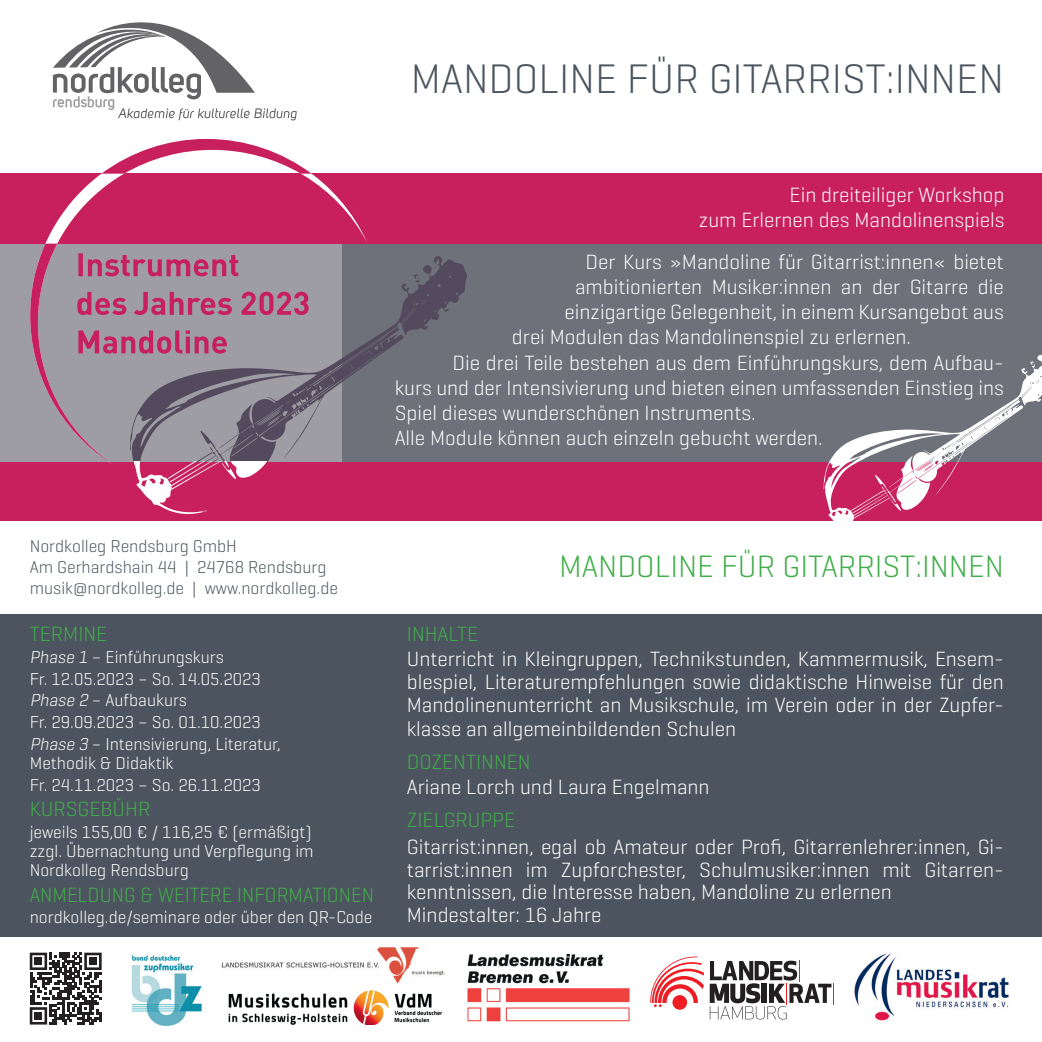
<style>
.page{position:relative;width:1042px;height:1042px;background:#fff}
.page>*{position:absolute;margin:0;border:0;box-sizing:border-box;transform-origin:0 0}
.t1{font:300 42px "Geogrotesque";color:#4c555f}
.t2{font:300 31.5px "Geogrotesque";color:#40ae49}
.t3{font:300 21px/23.3px "Geogrotesque";color:#fff;text-align:right}
.t4{font:300 21px "Geogrotesque";color:#40ae49}
.t5{font:300 21px "Geogrotesque";color:#40ae49;scale:.96 1}
.t6{font:300 17.5px/21.7px "Geogrotesque";color:#fff}
.t7{font:300 17.5px/21px "Geogrotesque";color:#4c555f}
.s1{font-style:italic}
</style>
<div class="page">
<div style="left:0;top:174px;width:1042px;height:347px;background:#c7205c"></div>
<svg style="left:53px;top:22px;width:244px;height:99px"></svg>
<div style="left:0;top:244px;width:342px;height:217px;background:#9e9da3"></div>
<div style="left:342px;top:244px;width:700px;height:217px;background:#6e717a"></div>
<svg style="left:823px;top:354px;width:219px;height:167px"></svg>
<img style="left:134px;top:256px;width:333px;height:258px">
<svg style="left:30px;top:173px;width:337px;height:292px"></svg>
<svg style="left:30px;top:139px;width:281px;height:322px"></svg>
<div style="left:0;top:614px;width:1042px;height:322px;background:#4c555f"></div>
<img style="left:131px;top:955px;width:71px;height:71px">
<svg style="left:672px;top:995px;width:15px;height:15px"></svg>
<svg style="left:650px;top:956px;width:54px;height:51px"></svg>
<svg style="left:710px;top:960px;width:124px;height:59px"></svg>
<img style="left:228px;top:990px;width:215px;height:35px">
<img style="left:467px;top:954px;width:163px;height:68px">
<img style="left:854px;top:953px;width:155px;height:68px">
<img style="left:221px;top:947px;width:224px;height:37px">
<svg style="left:30px;top:952px;width:72px;height:72px"></svg>
<div style="left:35px;top:957px;width:7px;height:8px;background:#231f20"></div>
<div style="left:89px;top:957px;width:8px;height:8px;background:#231f20"></div>
<div style="left:35px;top:1012px;width:7px;height:7px;background:#231f20"></div>
<h1 class="t1" style="left:411px;top:53px;width:594px">MANDOLINE FÜR GITARRIST:INNEN</h1>
<p class="t3" style="left:699px;top:181px;width:307px;line-height:25.2px">Ein dreiteiliger Workshop<br>zum Erlernen des Mandolinenspiels</p>
<p class="t3" style="left:585px;top:249px;width:420px">Der Kurs »Mandoline für Gitarrist:innen« bietet</p>
<p class="t3" style="left:575px;top:274px;width:430px">ambitionierten Musiker:innen an der Gitarre die</p>
<p class="t3" style="left:564px;top:300px;width:441px">einzigartige Gelegenheit, in einem Kursangebot aus</p>
<p class="t3" style="left:512px;top:325px;width:400px">drei Modulen das Mandolinenspiel zu erlernen.</p>
<p class="t3" style="left:452px;top:350px;width:553px">Die drei Teile bestehen aus dem Einführungskurs, dem Aufbau-</p>
<p class="t3" style="left:395px;top:375px;width:611px">kurs und der Intensivierung und bieten einen umfassenden Einstieg ins</p>
<p class="t3" style="left:395px;top:400px;width:362px">Spiel dieses wunderschönen Instruments.</p>
<p class="t3" style="left:395px;top:426px;width:429px">Alle Module können auch einzeln gebucht werden.</p>
<p class="t7" style="left:30px;top:535px;width:310px">Nordkolleg Rendsburg GmbH<br>Am Gerhardshain 44 | 24768 Rendsburg musik@nordkolleg.de | www.nordkolleg.de</p>
<p class="t4" style="left:30px;top:621px;width:79px">TERMINE</p>
<p class="t6" style="left:30px;top:645px;width:253px">Phase 1 – Einführungskurs<br>Fr. 12.05.2023 – So. 14.05.2023<br><span class="s1">Phase 2</span> – Aufbaukurs<br>Fr. 29.09.2023 – So. 01.10.2023<br><span class="s1">Phase 3</span> – Intensivierung, Literatur,</p>
<p class="t6" style="left:30px;top:752px;width:233px">Methodik &amp; Didaktik<br>Fr. 24.11.2023 – So. 26.11.2023</p>
<p class="t4" style="left:30px;top:796px;width:122px">KURSGEBÜHR</p>
<p class="t6" style="left:30px;top:821px;width:285px;line-height:19.2px;text-align:justify">jeweils 155,00 € / 116,25 € (ermäßigt) zzgl. Übernachtung und Verpflegung im Nordkolleg Rendsburg</p>
<p class="t5" style="left:30px;top:881px;width:360px">ANMELDUNG &amp; WEITERE INFORMATIONEN</p>
<p class="t6" style="left:30px;top:906px;width:344px">nordkolleg.de/seminare oder über den QR-Code</p>
<h2 class="t2" style="left:559px;top:546px;width:446px">MANDOLINE FÜR GITARRIST:INNEN</h2>
<p class="t4" style="left:407px;top:621px;width:73px">INHALTE</p>
<p class="t3" style="left:407px;top:647px;width:598px;text-align:justify">Unterricht in Kleingruppen, Technikstunden, Kammermusik, Ensem&shy;blespiel, Literaturempfehlungen sowie didaktische Hinweise für den Mandolinenunterricht an Musikschule, im Verein oder in der Zupfer&shy;klasse an allgemeinbildenden Schulen</p>
<p class="t4" style="left:407px;top:749px;width:125px">DOZENTINNEN</p>
<p class="t3" style="left:407px;top:775px;width:304px">Ariane Lorch und Laura Engelmann</p>
<p class="t4" style="left:407px;top:806px;width:110px">ZIELGRUPPE</p>
<p class="t3" style="left:407px;top:835px;width:598px;line-height:22.8px;text-align:left">Gitarrist:innen, egal ob Amateur oder Profi, Gitarrenlehrer:innen, Gi&shy;tarrist:innen im Zupforchester, Schulmusiker:innen mit Gitarren&shy;kenntnissen, die Interesse haben, Mandoline zu erlernen Mindestalter: 16 Jahre</p>
</div>
